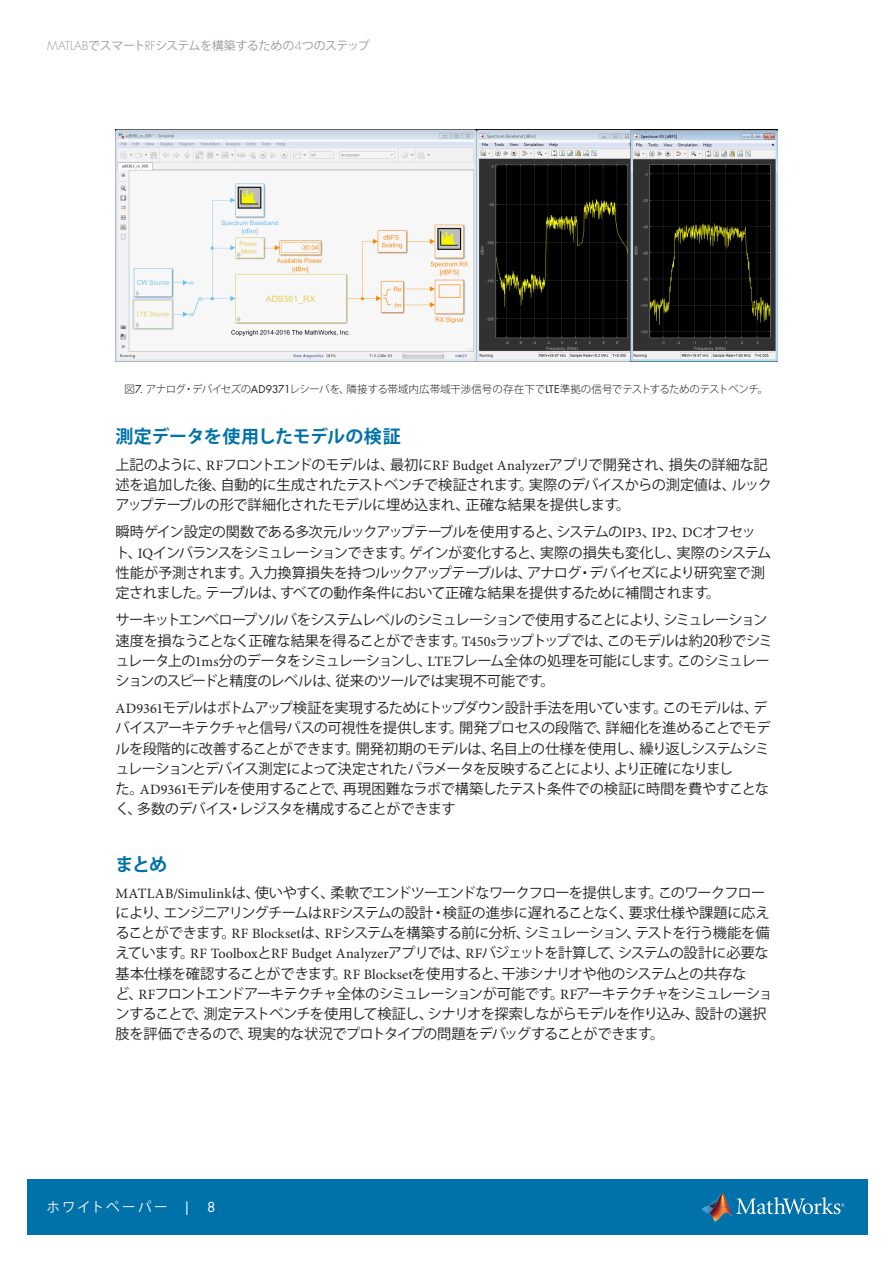
<style>
.page{position:relative;width:893px;height:1263px;background:#fff}
.page>*{position:absolute;margin:0;border:0;box-sizing:border-box;transform-origin:0 0}
.t1{font:700 18px "Koz Go Pr 6 N";letter-spacing:-.025em;color:#0071a9}
.t2{font:14.25px/20.2px "Koz Go Pr 6 N";letter-spacing:-.05em;color:#231f20}
.t3{font:13.5px "Koz Go Pr 6 N";letter-spacing:.16em;color:#fff}
.t4{font:12px "Koz Go Pr 6 N";letter-spacing:-.04em;color:#999}
.t5{font:300 10.5px "Koz Go Pr 6 N";letter-spacing:-.025em;color:#231f20}
.s1{font-family:"Futura Std";font-weight:300}
.s2{font-family:"Futura Std";font-weight:400}
.s3{font-family:"Minion Pro"}
.s4{font-family:"Futura Std"}
</style>
<div class="page">
<div style="left:27px;top:1179px;width:841px;height:56px;background:#0071a9"></div>
<img style="left:709px;top:1193px;width:20px;height:14px">
<svg style="left:702px;top:1206px;width:7px;height:8px"></svg>
<img style="left:709px;top:1207px;width:23px;height:14px">
<svg style="left:736px;top:1197px;width:108px;height:17px"></svg>
<img style="left:115px;top:129px;width:662px;height:233px">
<p class="t4" style="left:47px;top:39px;width:324px"><span class="s1">MATLAB</span>でスマート<span class="s1">RF</span>システムを構築するための<span class="s1">4</span>つのステップ</p>
<p class="t5" style="left:125px;top:384px;width:645px">図<span class="s2">7.</span> アナログ・デバイセズの<span class="s2">AD9371</span>レシーバを、隣接する帯域内広帯域干渉信号の存在下で<span class="s2">LTE</span>準拠の信号でテストするためのテストベンチ。</p>
<p class="t1" style="left:115px;top:426px;width:287px">測定データを使用したモデルの検証</p>
<p class="t2" style="left:115px;top:455px;width:658px">上記のように、<span class="s3">RF</span>フロントエンドのモデルは、最初に<span class="s3">RF Budget Analyzer</span>アプリで開発され、損失の詳細な記述を追加した後、自動的に生成されたテストベンチで検証されます。実際のデバイスからの測定値は、ルックアップテーブルの形で詳細化されたモデルに埋め込まれ、正確な結果を提供します。</p>
<p class="t2" style="left:115px;top:522px;width:657px">瞬時ゲイン設定の関数である多次元ルックアップテーブルを使用すると、システムの<span class="s3">IP3</span>、<span class="s3">IP2</span>、<span class="s3">DC</span>オフセット、<span class="s3">IQ</span>インバランスをシミュレーションできます。ゲインが変化すると、実際の損失も変化し、実際のシステム性能が予測されます。入力換算損失を持つルックアップテーブルは、アナログ・デバイセズにより研究室で測定されました。テーブルは、すべての動作条件において正確な結果を提供するために補間されます。</p>
<p class="t2" style="left:115px;top:610px;width:659px">サーキットエンベロープソルバをシステムレベルのシミュレーションで使用することにより、シミュレーション速度を損なうことなく正確な結果を得ることができます。<span class="s3">T450s</span>ラップトップでは、このモデルは約20秒でシミュレータ上の<span class="s3">1ms</span>分のデータをシミュレーションし、<span class="s3">LTE</span>フレーム全体の処理を可能にします。このシミュレーションのスピードと精度のレベルは、従来のツールでは実現不可能です。</p>
<p class="t2" style="left:115px;top:698px;width:657px"><span class="s3">AD9361</span>モデルはボトムアップ検証を実現するためにトップダウン設計手法を用いています。このモデルは、デバイスアーキテクチャと信号パスの可視性を提供します。開発プロセスの段階で、詳細化を進めることでモデルを段階的に改善することができます。開発初期のモデルは、名目上の仕様を使用し、繰り返しシステムシミュレーションとデバイス測定によって決定されたパラメータを反映することにより、より正確になりまし<br>た。<span class="s3">AD9361</span>モデルを使用することで、再現困難なラボで構築したテスト条件での検証に時間を費やすことなく、多数のデバイス・レジスタを構成することができます</p>
<p class="t1" style="left:115px;top:854px;width:53px">まとめ</p>
<p class="t2" style="left:115px;top:882px;width:659px"><span class="s3">MATLAB/Simulink</span>は、使いやすく、柔軟でエンドツーエンドなワークフローを提供します。このワークフローにより、エンジニアリングチームは<span class="s3">RF</span>システムの設計・検証の進歩に遅れることなく、要求仕様や課題に応えることができます。<span class="s3">RF Blockset</span>は、<span class="s3">RF</span>システムを構築する前に分析、シミュレーション、テストを行う機能を備えています。<span class="s3">RF Toolbox</span>と<span class="s3">RF Budget Analyzer</span>アプリでは、<span class="s3">RF</span>バジェットを計算して、システムの設計に必要な基本仕様を確認することができます。<span class="s3">RF Blockset</span>を使用すると、干渉シナリオや他のシステムとの共存な<br>ど、<span class="s3">RF</span>フロントエンドアーキテクチャ全体のシミュレーションが可能です。<span class="s3">RF</span>アーキテクチャをシミュレーションすることで、測定テストベンチを使用して検証し、シナリオを探索しながらモデルを作り込み、設計の選択肢を評価できるので、現実的な状況でプロトタイプの問題をデバッグすることができます。</p>
<p class="t3" style="left:46px;top:1200px;width:170px">ホワイトペーパー <span class="s4">| 8</span></p>
</div>
